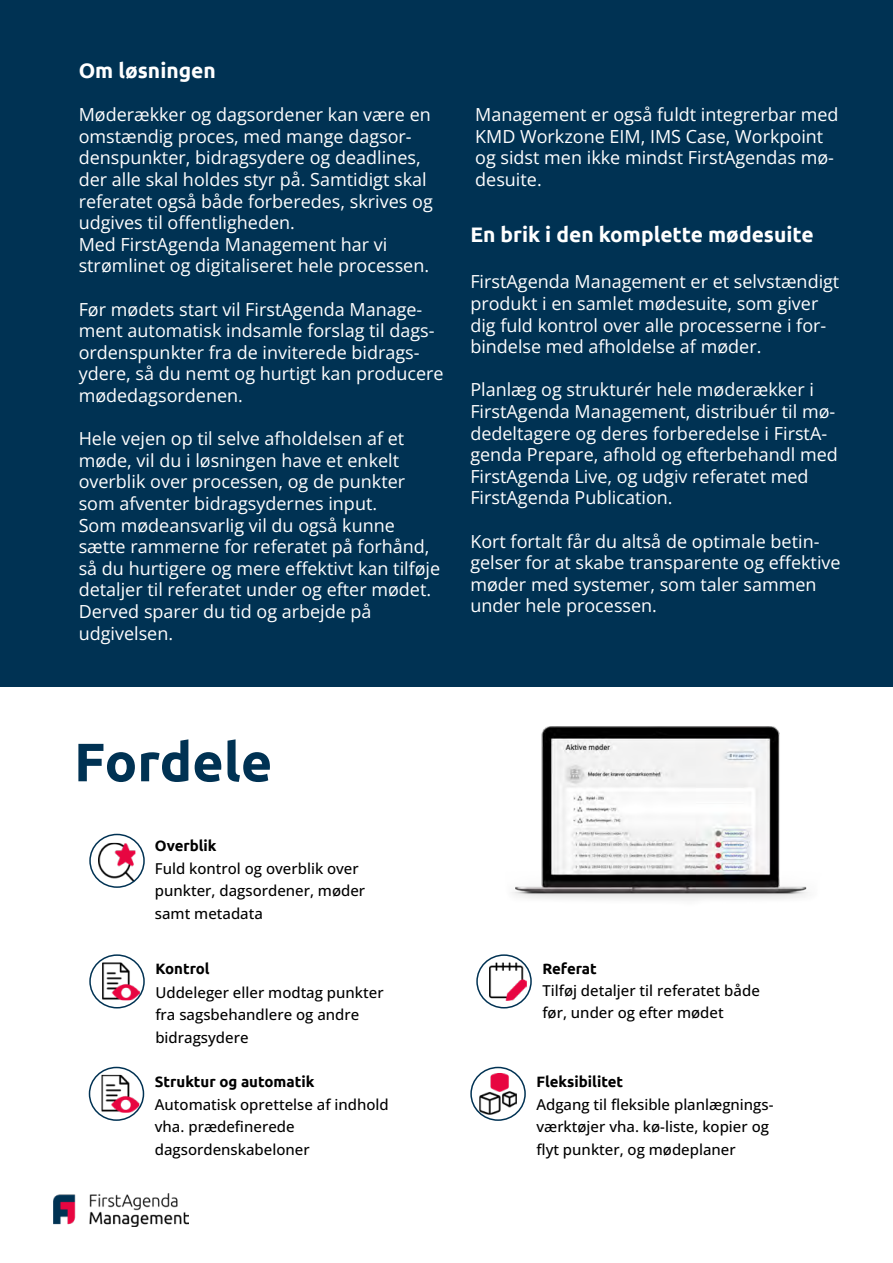
<style>
.page{position:relative;width:893px;height:1263px;background:#fff}
.page>*{position:absolute;margin:0;border:0;box-sizing:border-box;transform-origin:0 0}
.t1{font:700 54px "Ubuntu";color:#003253}
.t2{font:700 21px "Ubuntu";color:#fff}
.t3{font:18px/21.6px "Open Sans";color:#fff}
.t4{font:500 15px/22.5px "Open Sans";color:#000}
.t5{font:700 15px "Ubuntu";color:#000}
</style>
<div class="page">
<div style="left:0;top:0;width:893px;height:687px;background:#003253"></div>
<img style="left:512px;top:726px;width:296px;height:175px">
<img style="left:102px;top:962px;width:38px;height:38px">
<div style="left:89px;top:954px;width:56px;height:54px;border:2px solid #003253;border-radius:50%"></div>
<svg style="left:90px;top:834px;width:54px;height:53px"></svg>
<img style="left:98px;top:843px;width:37px;height:40px">
<div style="left:89px;top:834px;width:56px;height:54px;border:2px solid #003253;border-radius:50%"></div>
<img style="left:479px;top:1073px;width:38px;height:42px">
<div style="left:470px;top:1067px;width:56px;height:54px;border:2px solid #003253;border-radius:50%"></div>
<img style="left:53px;top:1193px;width:136px;height:34px">
<img style="left:489px;top:962px;width:38px;height:39px">
<div style="left:476px;top:954px;width:56px;height:54px;border:2px solid #003253;border-radius:50%"></div>
<img style="left:102px;top:1075px;width:37px;height:38px">
<div style="left:89px;top:1067px;width:55px;height:54px;border:2px solid #003253;border-radius:50%"></div>
<p class="t2" style="left:79px;top:58px;width:139px">Om løsningen</p>
<p class="t3" style="left:79px;top:103px;width:356px">Møderækker og dagsordener kan være en omstændig proces, med mange dagsor&shy;denspunkter, bidragsydere og deadlines, der alle skal holdes styr på. Samtidigt skal referatet også både forberedes, skrives og udgives til offentligheden.<br>Med FirstAgenda Management har vi strømlinet og digitaliseret hele processen.</p>
<p class="t3" style="left:79px;top:298px;width:367px">Før mødets start vil FirstAgenda Manage&shy;ment automatisk indsamle forslag til dags&shy;ordenspunkter fra de inviterede bidrags&shy;ydere, så du nemt og hurtigt kan producere mødedagsordenen.</p>
<p class="t3" style="left:79px;top:427px;width:363px">Hele vejen op til selve afholdelsen af et møde, vil du i løsningen have et enkelt overblik over processen, og de punkter som afventer bidragsydernes input.<br>Som mødeansvarlig vil du også kunne sætte rammerne for referatet på forhånd, så du hurtigere og mere effektivt kan tilføje detaljer til referatet under og efter mødet.<br>Derved sparer du tid og arbejde på udgivelsen.</p>
<p class="t3" style="left:475px;top:103px;width:365px">Management er også fuldt integrerbar med<br>KMD Workzone EIM, IMS Case, Workpoint og sidst men ikke mindst FirstAgendas mø&shy;desuite.</p>
<p class="t2" style="left:470px;top:221px;width:345px">En brik i den komplette mødesuite</p>
<p class="t3" style="left:470px;top:271px;width:371px">FirstAgenda Management er et selvstændigt produkt i en samlet mødesuite, som giver dig fuld kontrol over alle processerne i for&shy;bindelse med afholdelse af møder.</p>
<p class="t3" style="left:470px;top:379px;width:369px">Planlæg og strukturér hele møderækker i FirstAgenda Management, distribuér til mø&shy;dedeltagere og deres forberedelse i FirstA&shy;genda Prepare, afhold og efterbehandl med FirstAgenda Live, og udgiv referatet med FirstAgenda Publication.</p>
<p class="t3" style="left:470px;top:530px;width:372px">Kort fortalt får du altså de optimale betin&shy;gelser for at skabe transparente og effektive møder med systemer, som taler sammen under hele processen.</p>
<h1 class="t1" style="left:74px;top:729px;width:200px">Fordele</h1>
<p class="t5" style="left:155px;top:836px;width:63px">Overblik</p>
<p class="t4" style="left:155px;top:857px;width:212px">Fuld kontrol og overblik over punkter, dagsordener, møder samt metadata</p>
<p class="t5" style="left:155px;top:960px;width:56px">Kontrol</p>
<p class="t4" style="left:155px;top:980px;width:230px">Uddeleger eller modtag punkter fra sagsbehandlere og andre bidragsydere</p>
<p class="t5" style="left:155px;top:1072px;width:161px">Struktur og automatik</p>
<p class="t4" style="left:155px;top:1093px;width:235px">Automatisk oprettelse af indhold vha. prædefinerede dagsordenskabeloner</p>
<p class="t5" style="left:542px;top:960px;width:56px">Referat</p>
<p class="t4" style="left:542px;top:979px;width:219px">Tilføj detaljer til referatet både før, under og efter mødet</p>
<p class="t5" style="left:536px;top:1072px;width:88px">Fleksibilitet</p>
<p class="t4" style="left:536px;top:1093px;width:239px">Adgang til fleksible planlægnings&shy;værktøjer vha. kø-liste, kopier og flyt punkter, og mødeplaner</p>
</div>
